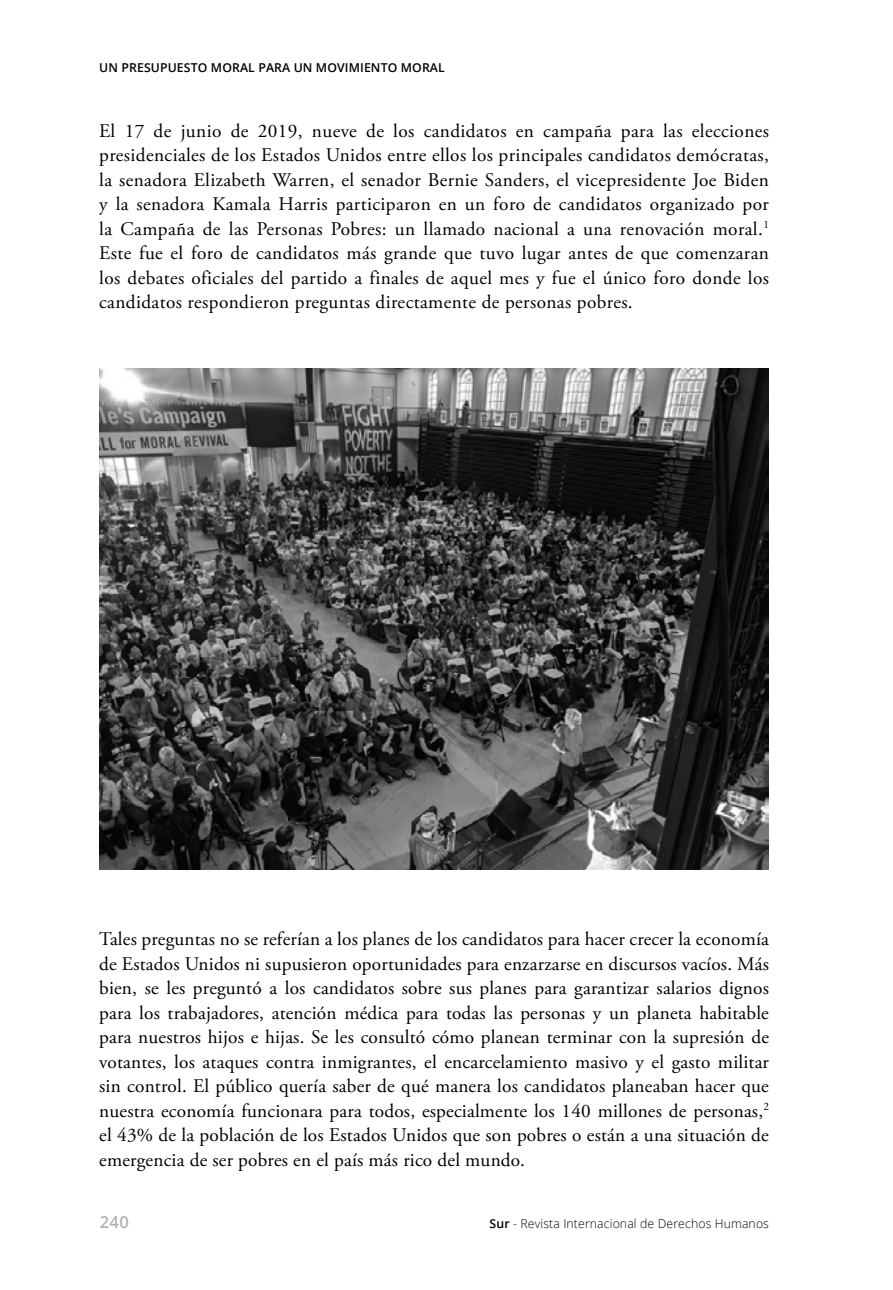
<style>
.page{position:relative;width:893px;height:1290px;background:#fff}
.page>*{position:absolute;margin:0;border:0;box-sizing:border-box;transform-origin:0 0}
.t1{font:19.25px/24.5px "Adobe Garamond Pro";letter-spacing:.01em;color:#000;text-align:justify}
.t2{font:600 16.62px "Open Sans";color:#b3b2b2}
.t3{font:300 12.25px "Open Sans";letter-spacing:.01em;color:#000}
.t4{font:600 12.25px "Open Sans";letter-spacing:.01em;color:#000}
.s1{font-weight:600}
</style>
<div class="page">
<img style="left:99px;top:369px;width:670px;height:501px">
<p class="t4" style="left:99px;top:59px;width:347px">UN PRESUPUESTO MORAL PARA UN MOVIMIENTO MORAL</p>
<p class="t1" style="left:99px;top:119px;width:671px">El 17 de junio de 2019, nueve de los candidatos en campaña para las elecciones presidenciales de los Estados Unidos entre ellos los principales candidatos demócratas, la senadora Elizabeth Warren, el senador Bernie Sanders, el vicepresidente Joe Biden y la senadora Kamala Harris participaron en un foro de candidatos organizado por la Campaña de las Personas Pobres: un llamado nacional a una renovación moral.<sup>1<br></sup>Este fue el foro de candidatos más grande que tuvo lugar antes de que comenzaran los debates oficiales del partido a finales de aquel mes y fue el único foro donde los candidatos respondieron preguntas directamente de personas pobres.</p>
<p class="t1" style="left:99px;top:927px;width:671px">Tales preguntas no se referían a los planes de los candidatos para hacer crecer la economía de Estados Unidos ni supusieron oportunidades para enzarzarse en discursos vacíos. Más bien, se les preguntó a los candidatos sobre sus planes para garantizar salarios dignos para los trabajadores, atención médica para todas las personas y un planeta habitable para nuestros hijos e hijas. Se les consultó cómo planean terminar con la supresión de votantes, los ataques contra inmigrantes, el encarcelamiento masivo y el gasto militar sin control. El público quería saber de qué manera los candidatos planeaban hacer que nuestra economía funcionara para todos, especialmente los 140 millones de personas,<sup>2 </sup>el 43% de la población de los Estados Unidos que son pobres o están a una situación de emergencia de ser pobres en el país más rico del mundo.</p>
<p class="t2" style="left:100px;top:1210px;width:31px">240</p>
<p class="t3" style="left:490px;top:1215px;width:281px"><span class="s1">Sur</span> - Revista Internacional de Derechos Humanos</p>
</div>
